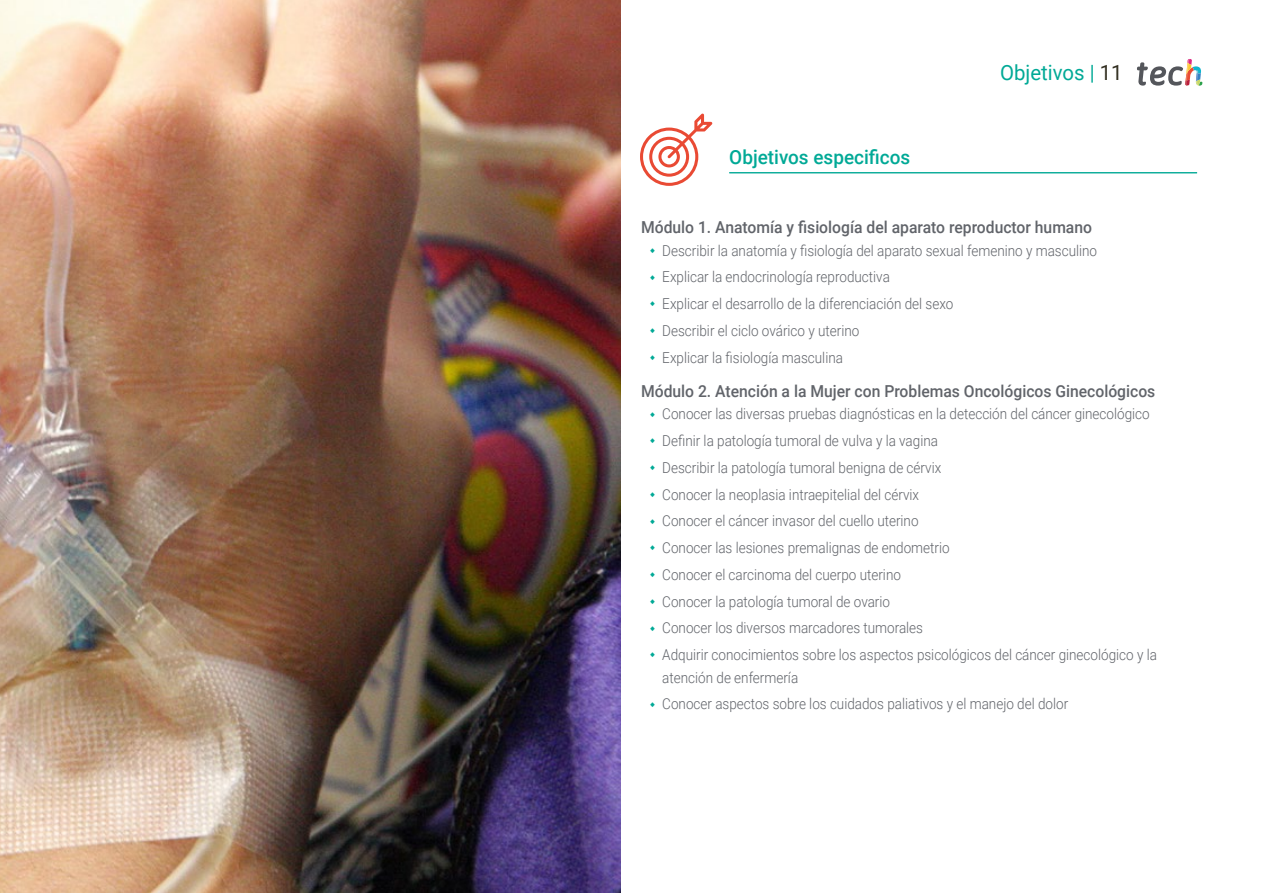
<style>
.page{position:relative;width:1263px;height:893px;background:#fff}
.page>*{position:absolute;margin:0;border:0;box-sizing:border-box;transform-origin:0 0}
.t1{font:21px "Roboto";color:#00a996}
.t2{font:500 19.5px "Roboto";color:#00a996}
.t3{font:500 16.5px "Roboto";color:#61646a;scale:.95 1}
.t4{font:300 15px/26.7px "Roboto";color:#61646a;scale:.9 1}
.s1{color:#312e20}
</style>
<div class="page">
<svg style="left:640px;top:113px;width:72px;height:73px"></svg>
<hr style="left:729px;top:172px;width:468px;height:1px;background:#00a996">
<img style="left:0;top:0;width:621px;height:893px">
<svg style="left:1137px;top:59px;width:65px;height:27px"></svg>
<h2 class="t2" style="left:729px;top:144px;width:183px">Objetivos especificos</h2>
<h1 class="t1" style="left:1000px;top:57px;width:124px">Objetivos | <span class="s1">11</span></h1>
<p class="t3" style="left:641px;top:216px;width:476px">Módulo 1. Anatomía y fisiología del aparato reproductor humano</p>
<p class="t4" style="left:662px;top:236px;width:485px">Describir la anatomía y fisiología del aparato sexual femenino y masculino Explicar la endocrinología reproductiva<br>Explicar el desarrollo de la diferenciación del sexo<br>Describir el ciclo ovárico y uterino<br>Explicar la fisiología masculina</p>
<p class="t3" style="left:641px;top:379px;width:543px">Módulo 2. Atención a la Mujer con Problemas Oncológicos Ginecológicos</p>
<p class="t4" style="left:662px;top:400px;width:551px">Conocer las diversas pruebas diagnósticas en la detección del cáncer ginecológico Definir la patología tumoral de vulva y la vagina<br>Describir la patología tumoral benigna de cérvix<br>Conocer la neoplasia intraepitelial del cérvix<br>Conocer el cáncer invasor del cuello uterino<br>Conocer las lesiones premalignas de endometrio<br>Conocer el carcinoma del cuerpo uterino<br>Conocer la patología tumoral de ovario<br>Conocer los diversos marcadores tumorales<br>Adquirir conocimientos sobre los aspectos psicológicos del cáncer ginecológico y la</p>
<p class="t4" style="left:662px;top:663px;width:452px">atención de enfermería<br>Conocer aspectos sobre los cuidados paliativos y el manejo del dolor</p>
</div>
